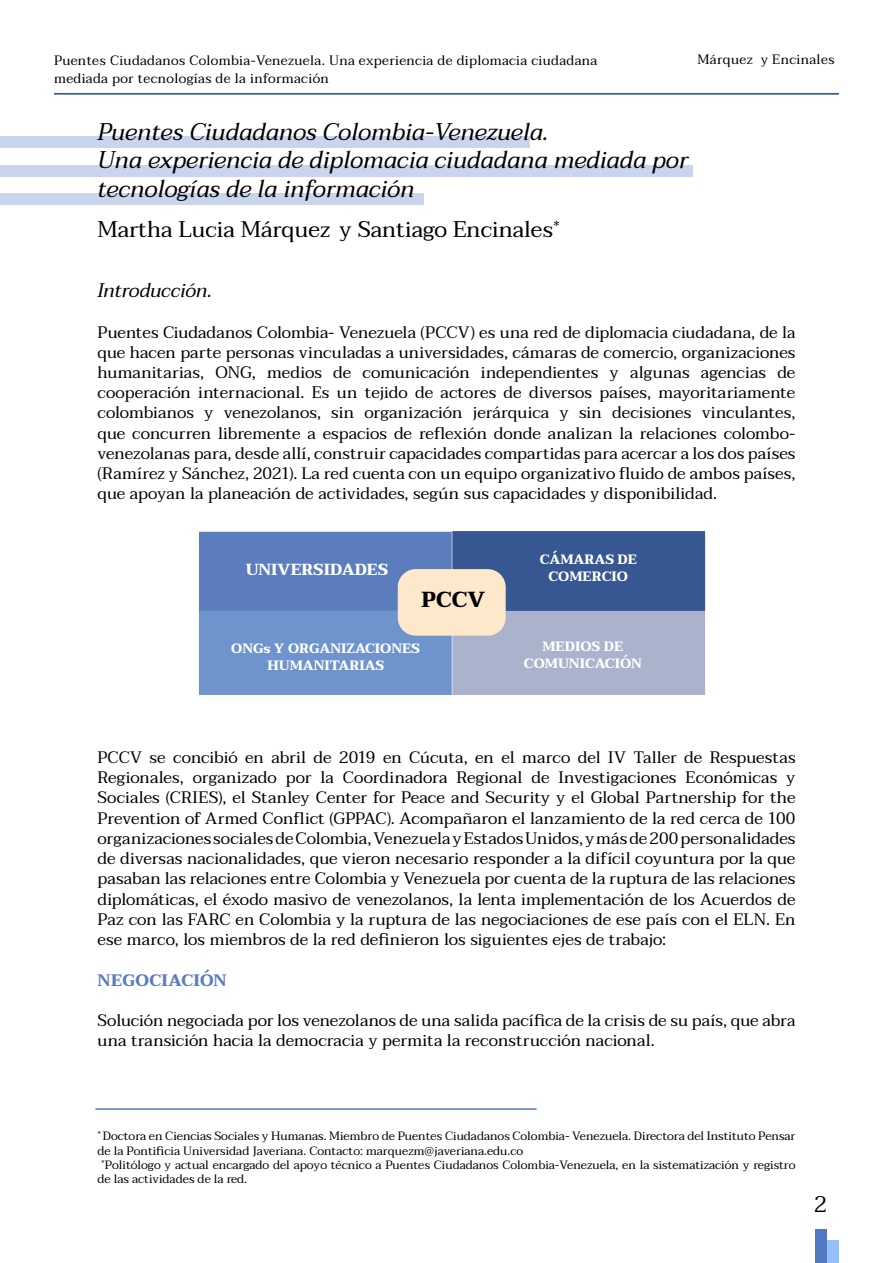
<style>
.page{position:relative;width:893px;height:1263px;background:#fff}
.page>*{position:absolute;margin:0;border:0;box-sizing:border-box;transform-origin:0 0}
.t1{font:italic 24px/28.8px "Taviraj";color:#000}
.t2{font:22.5px "Taviraj";color:#000}
.t3{font:700 21.75px "Taviraj";color:#000}
.t4{font:italic 19.5px "Taviraj";letter-spacing:-.01em;color:#000}
.t5{font:16.5px/20.2px "Taviraj";letter-spacing:.005em;color:#000;text-align:justify}
.t6{font:700 16.5px "Taviraj";letter-spacing:.01em;color:#5b7cbd}
.t7{font:700 16.05px "Taviraj";color:#fff}
.t8{font:13.5px/18px "Taviraj";letter-spacing:.025em;color:#000}
.t9{font:700 13.5px/16.5px "Taviraj";color:#fff;text-align:center}
.t10{font:12px "Taviraj";color:#000}
</style>
<div class="page">
<hr style="left:54px;top:93px;width:785px;height:2px;background:#204597">
<div style="left:815px;top:1229px;width:12px;height:34px;background:#527ac2"></div>
<div style="left:827px;top:1241px;width:11px;height:22px;background:#93bffb"></div>
<div style="left:0;top:136px;width:529px;height:11px;background:#c9d5ec"></div>
<div style="left:0;top:166px;width:692px;height:11px;background:#c9d5ec"></div>
<div style="left:0;top:193px;width:424px;height:11px;background:#c9d5ec"></div>
<svg style="left:199px;top:531px;width:506px;height:164px;background:#6d88bb"></svg>
<hr style="left:199px;top:610px;width:253px;height:1px;background:#5b89c7">
<div style="left:398px;top:569px;width:108px;height:67px;background:#fee8cb;border-radius:18px"></div>
<hr style="left:95px;top:1108px;width:441px;height:2px;background:#527ac2">
<p class="t8" style="left:54px;top:52px;width:545px">Puentes Ciudadanos Colombia-Venezuela. Una experiencia de diplomacia ciudadana mediada por tecnologías de la información</p>
<p class="t8" style="left:697px;top:51px;width:139px">Márquez y Encinales</p>
<h1 class="t1" style="left:98px;top:117px;width:592px">Puentes Ciudadanos Colombia-Venezuela.<br>Una experiencia de diplomacia ciudadana mediada por tecnologías de la información</h1>
<h2 class="t2" style="left:98px;top:212px;width:464px">Martha Lucia Márquez y Santiago Encinales<sup>*</sup></h2>
<p class="t4" style="left:98px;top:275px;width:116px">Introducción.</p>
<p class="t5" style="left:98px;top:322px;width:699px">Puentes Ciudadanos Colombia- Venezuela (PCCV) es una red de diplomacia ciudadana, de la que hacen parte personas vinculadas a universidades, cámaras de comercio, organizaciones humanitarias, ONG, medios de comunicación independientes y algunas agencias de cooperación internacional. Es un tejido de actores de diversos países, mayoritariamente colombianos y venezolanos, sin organización jerárquica y sin decisiones vinculantes, que concurren libremente a espacios de reflexión donde analizan la relaciones colombo&shy;venezolanas para, desde allí, construir capacidades compartidas para acercar a los dos países (Ramírez y Sánchez, 2021). La red cuenta con un equipo organizativo fluido de ambos países, que apoyan la planeación de actividades, según sus capacidades y disponibilidad.</p>
<p class="t7" style="left:246px;top:560px;width:144px">UNIVERSIDADES</p>
<h3 class="t3" style="left:421px;top:587px;width:65px">PCCV</h3>
<p class="t9" style="left:231px;top:640px;width:190px">ONGs Y ORGANIZACIONES<br>HUMANITARIAS</p>
<p class="t9" style="left:540px;top:551px;width:99px">CÁMARAS DE<br>COMERCIO</p>
<p class="t9" style="left:524px;top:638px;width:119px">MEDIOS DE<br>COMUNICACIÓN</p>
<p class="t5" style="left:98px;top:747px;width:699px">PCCV se concibió en abril de 2019 en Cúcuta, en el marco del IV Taller de Respuestas Regionales, organizado por la Coordinadora Regional de Investigaciones Económicas y Sociales (CRIES), el Stanley Center for Peace and Security y el Global Partnership for the Prevention of Armed Conflict (GPPAC). Acompañaron el lanzamiento de la red cerca de 100 organizaciones sociales de Colombia, Venezuela y Estados Unidos, y más de 200 personalidades de diversas nacionalidades, que vieron necesario responder a la difícil coyuntura por la que pasaban las relaciones entre Colombia y Venezuela por cuenta de la ruptura de las relaciones diplomáticas, el éxodo masivo de venezolanos, la lenta implementación de los Acuerdos de Paz con las FARC en Colombia y la ruptura de las negociaciones de ese país con el ELN. En ese marco, los miembros de la red definieron los siguientes ejes de trabajo:</p>
<p class="t6" style="left:98px;top:970px;width:131px">NEGOCIACIÓN</p>
<p class="t5" style="left:98px;top:1010px;width:699px">Solución negociada por los venezolanos de una salida pacífica de la crisis de su país, que abra una transición hacia la democracia y permita la reconstrucción nacional.</p>
<p class="t10" style="left:98px;top:1126px;width:699px"><sup>*</sup> Doctora en Ciencias Sociales y Humanas. Miembro de Puentes Ciudadanos Colombia- Venezuela. Directora del Instituto Pensar</p>
<p class="t10" style="left:97px;top:1141px;width:427px">de la Pontificia Universidad Javeriana. Contacto: marquezm@javeriana.edu.co</p>
<p class="t10" style="left:101px;top:1155px;width:696px"><sup>*</sup>Politólogo y actual encargado del apoyo técnico a Puentes Ciudadanos Colombia-Venezuela, en la sistematización y registro</p>
<p class="t10" style="left:97px;top:1170px;width:151px">de las actividades de la red.</p>
<h2 class="t2" style="left:814px;top:1186px;width:14px">2</h2>
</div>
